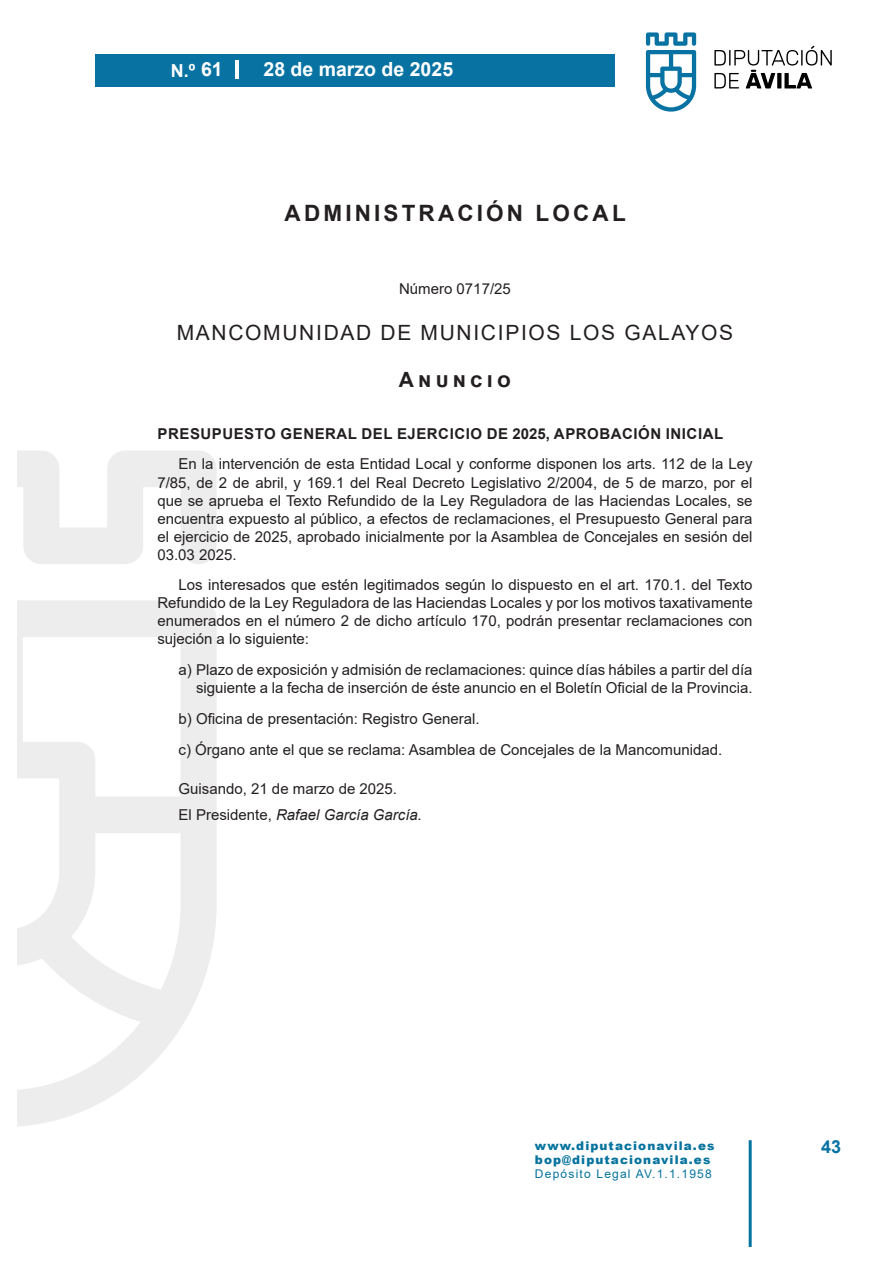
<style>
.page{position:relative;width:893px;height:1263px;background:#fff}
.page>*{position:absolute;margin:0;border:0;box-sizing:border-box;transform-origin:0 0}
.SECCION{font:700 22.5px "Arial";letter-spacing:.14em;color:#231f20}
.ORGANISMO{font:21px "Arial";letter-spacing:.08em;color:#231f20}
.ANUNCIO_1{font:21px "Arial Bold MT2";letter-spacing:.2em;color:#231f20}
.t1{font:700 19.5px "Arial";color:#fff}
.t2{font:700 18px "Arial";color:#fff}
.t3{font:700 18px "Arial";color:#0873a3}
.TEXTO{font:15px/18px "Arial";color:#231f20;text-align:justify}
.ANUNCIO_2{font:700 15px "Arial";letter-spacing:.035em;color:#231f20}
.TEXTO-2{font:15px "Arial MT2";color:#231f20}
.FIRMA{font:italic 15px "Arial";color:#231f20}
.FIRMA-2{font:15px "Arial";color:#231f20}
.REFERENCIA{font:15px "Arial";color:#231f20}
.t4{font:900 12px "Arial";letter-spacing:.09em;color:#05739e}
.t5{font:12px "Arial";letter-spacing:.1em;color:#05739e}
.s1{font-size:19.5px}
.s2{font-family:"Arial MT2"}
.s3{font-style:normal}
</style>
<div class="page">
<div style="left:95px;top:54px;width:520px;height:33px;background:#0873a3"></div>
<svg style="left:646px;top:32px;width:50px;height:80px"></svg>
<svg style="left:714px;top:46px;width:118px;height:42px"></svg>
<hr style="left:749px;top:1140px;width:3px;height:106px;background:#05739e">
<hr style="left:236px;top:60px;width:3px;height:18px;background:#fff">
<svg style="left:17px;top:451px;width:200px;height:675px"></svg>
<p class="t2" style="left:171px;top:58px;width:53px">N.º <span class="s1">61</span></p>
<h3 class="t1" style="left:263px;top:56px;width:191px">28 de marzo de 2025</h3>
<p class="SECCION" style="left:285px;top:197px;width:343px">ADMINISTRACIÓN LOCAL</p>
<p class="REFERENCIA" style="left:399px;top:278px;width:113px">Número 0717/25</p>
<p class="ORGANISMO" style="left:177px;top:318px;width:558px">MANCOMUNIDAD DE MUNICIPIOS LOS GALAYOS</p>
<p class="ANUNCIO_1" style="left:399px;top:364px;width:114px">Anuncio</p>
<p class="ANUNCIO_2" style="left:158px;top:423px;width:567px">PRESUPUESTO GENERAL DEL EJERCICIO DE 2025, APROBACIÓN INICIAL</p>
<p class="TEXTO" style="left:157px;top:455px;width:597px;text-indent:21px">En la intervención de esta Entidad Local y conforme disponen los arts. 112 de la Ley 7/85, de 2 de abril, y 169.1 del Real Decreto Legislativo 2/2004, de 5 de marzo, por el que se aprueba el Texto Refundido de la Ley Reguladora de las Haciendas Locales, se encuentra expuesto al público, a efectos de reclamaciones, el Presupuesto General para el ejercicio de 2025, aprobado inicialmente por la Asamblea de Concejales en sesión del 03.03 2025.</p>
<p class="TEXTO" style="left:157px;top:576px;width:597px;text-indent:21px">Los interesados que estén legitimados según lo dispuesto en el art. 170.1. del Texto Refundido de la Ley Reguladora de las Haciendas Locales y por los motivos taxativamente enumerados en el número 2 de dicho artículo 170, podrán presentar reclamaciones con sujeción a lo siguiente:</p>
<p class="TEXTO" style="left:179px;top:661px;width:576px;text-align:right">a) Plazo de exposición y admisión de reclamaciones: quince días hábiles a partir del día <span class="s2">siguiente a la fecha de inserción de éste anuncio en el Boletín Oficial de la Provincia.</span></p>
<p class="TEXTO-2" style="left:179px;top:708px;width:302px">b) Oficina de presentación: Registro General.</p>
<p class="TEXTO" style="left:179px;top:740px;width:545px">c) Órgano ante el que se reclama: Asamblea de Concejales de la Mancomunidad.</p>
<p class="FIRMA-2" style="left:179px;top:778px;width:220px">Guisando, 21 de marzo de 2025.</p>
<p class="FIRMA" style="left:179px;top:805px;width:245px"><span class="s3">El Presidente,</span> Rafael García García.</p>
<p class="t4" style="left:535px;top:1136px;width:181px">www.diputacionavila.es</p>
<p class="t3" style="left:821px;top:1134px;width:22px">43</p>
<p class="t4" style="left:535px;top:1151px;width:177px">bop@diputacionavila.es</p>
<p class="t5" style="left:535px;top:1166px;width:178px">Depósito Legal AV.1.1.1958</p>
</div>
